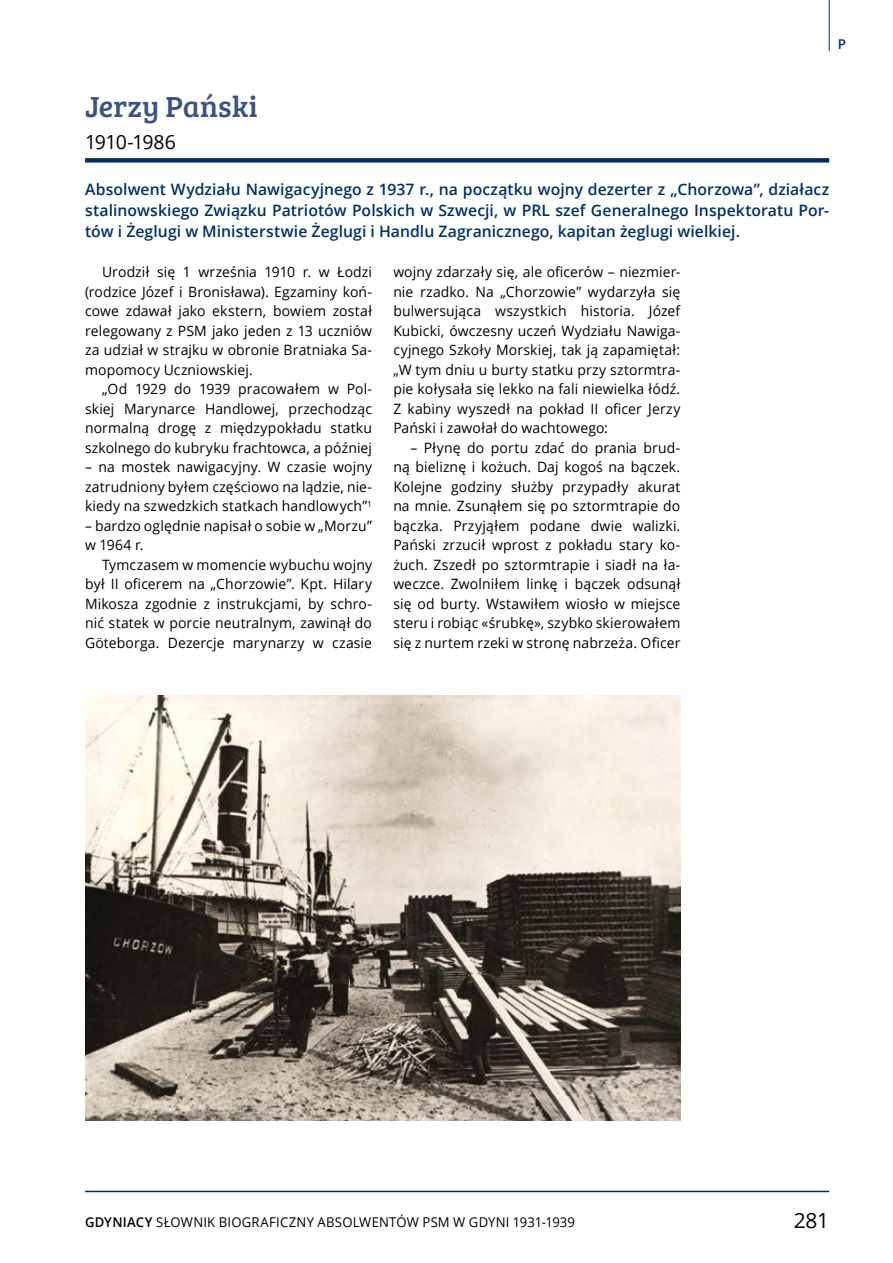
<style>
.page{position:relative;width:893px;height:1263px;background:#fff}
.page>*{position:absolute;margin:0;border:0;box-sizing:border-box;transform-origin:0 0}
.t1{font:30px "Bree Serif";color:#3a5384}
.t2{font:21px "Open Sans";color:#000}
.t3{font:19.5px "Open Sans";letter-spacing:-.04em;color:#000}
.t4{font:600 15.75px/21px "Open Sans";letter-spacing:.005em;color:#003063;text-align:justify}
.t5{font:14.25px/19.5px "Open Sans";letter-spacing:.01em;color:#000;text-align:justify}
.t6{font:13.5px "Open Sans";letter-spacing:.015em;color:#000}
.t7{font:600 13.5px "Open Sans";color:#003063}
.s1{font-weight:600}
</style>
<div class="page">
<hr style="left:85px;top:1191px;width:744px;height:1px;background:#003063">
<hr style="left:829px;top:0;width:1px;height:51px;background:#003063">
<div style="left:85px;top:158px;width:744px;height:5px;background:#003063"></div>
<img style="left:85px;top:696px;width:595px;height:425px">
<p class="t7" style="left:838px;top:34px;width:10px">P</p>
<h1 class="t1" style="left:85px;top:85px;width:174px">Jerzy Pański</h1>
<h3 class="t3" style="left:85px;top:128px;width:92px">1910-1986</h3>
<p class="t4" style="left:85px;top:178px;width:746px">Absolwent Wydziału Nawigacyjnego z 1937 r., na początku wojny dezerter z „Chorzowa”, działacz stalinowskiego Związku Patriotów Polskich w Szwecji, w PRL szef Generalnego Inspektoratu Por&shy;tów i Żeglugi w Ministerstwie Żeglugi i Handlu Zagranicznego, kapitan żeglugi wielkiej.</p>
<p class="t5" style="left:85px;top:262px;width:289px;text-indent:17px">Urodził się 1 września 1910 r. w Łodzi (rodzice Józef i Bronisława). Egzaminy koń&shy;cowe zdawał jako ekstern, bowiem został relegowany z PSM jako jeden z 13 uczniów za udział w strajku w obronie Bratniaka Sa&shy;mopomocy Uczniowskiej.</p>
<p class="t5" style="left:85px;top:379px;width:289px;text-indent:17px">„Od 1929 do 1939 pracowałem w Pol&shy;skiej Marynarce Handlowej, przechodząc normalną drogę z międzypokładu statku szkolnego do kubryku frachtowca, a później</p>
<p class="t5" style="left:85px;top:457px;width:289px">– na mostek nawigacyjny. W czasie wojny zatrudniony byłem częściowo na lądzie, nie&shy;kiedy na szwedzkich statkach handlowych”<sup>1</sup></p>
<p class="t5" style="left:85px;top:516px;width:289px">– bardzo oględnie napisał o sobie w „Morzu” w 1964 r.</p>
<p class="t5" style="left:85px;top:555px;width:289px;text-indent:17px">Tymczasem w momencie wybuchu wojny był II oficerem na „Chorzowie”. Kpt. Hilary Mikosza zgodnie z instrukcjami, by schro&shy;nić statek w porcie neutralnym, zawinął do Göteborga. Dezercje marynarzy w czasie</p>
<p class="t5" style="left:393px;top:262px;width:289px">wojny zdarzały się, ale oficerów – niezmier&shy;nie rzadko. Na „Chorzowie” wydarzyła się bulwersująca wszystkich historia. Józef Kubicki, ówczesny uczeń Wydziału Nawiga&shy;cyjnego Szkoły Morskiej, tak ją zapamiętał: „W tym dniu u burty statku przy sztormtra&shy;pie kołysała się lekko na fali niewielka łódź.<br>Z kabiny wyszedł na pokład II oficer Jerzy Pański i zawołał do wachtowego:</p>
<p class="t5" style="left:393px;top:438px;width:289px;text-indent:17px">– Płynę do portu zdać do prania brud&shy;ną bieliznę i kożuch. Daj kogoś na bączek.<br>Kolejne godziny służby przypadły akurat na mnie. Zsunąłem się po sztormtrapie do bączka. Przyjąłem podane dwie walizki.<br>Pański zrzucił wprost z pokładu stary ko&shy;żuch. Zszedł po sztormtrapie i siadł na ła&shy;weczce. Zwolniłem linkę i bączek odsunął się od burty. Wstawiłem wiosło w miejsce steru i robiąc «śrubkę», szybko skierowałem się z nurtem rzeki w stronę nabrzeża. Oficer</p>
<p class="t6" style="left:85px;top:1212px;width:491px"><span class="s1">GDYNIACY</span> SŁOWNIK BIOGRAFICZNY ABSOLWENTÓW PSM W GDYNI 1931-1939</p>
<h2 class="t2" style="left:794px;top:1206px;width:37px">281</h2>
</div>
